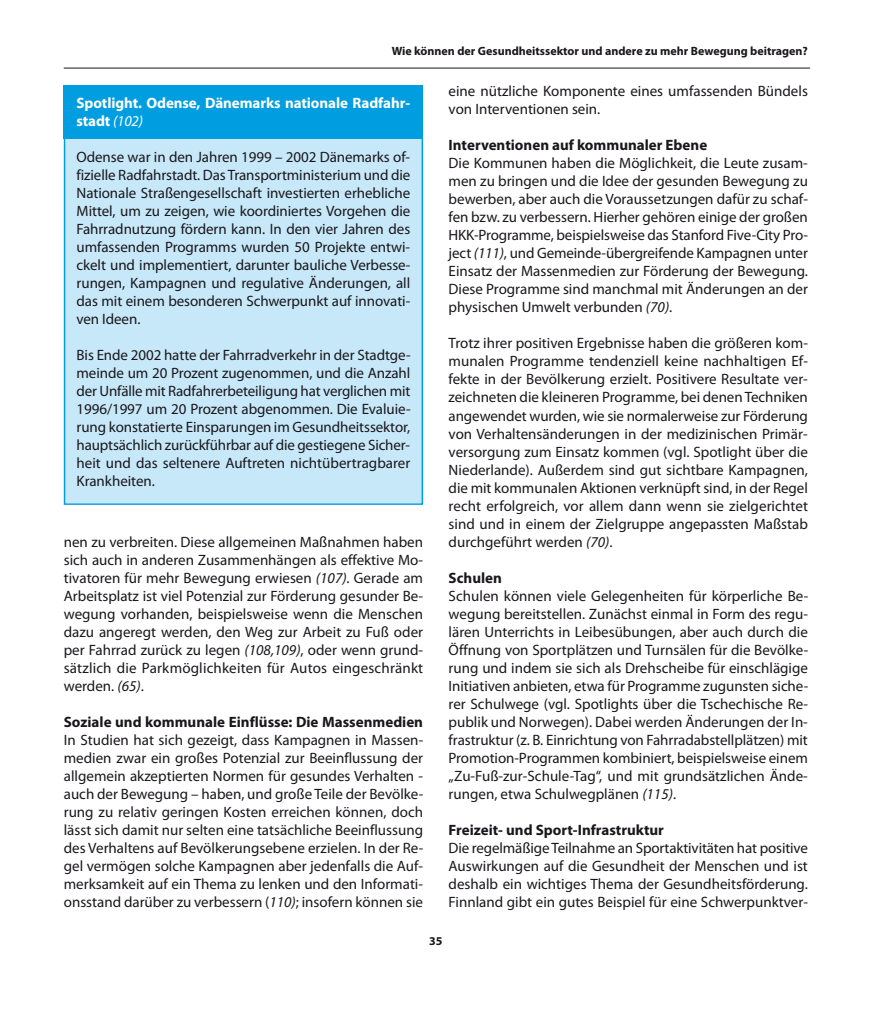
<style>
.page{position:relative;width:893px;height:1021px;background:#fff}
.page>*{position:absolute;margin:0;border:0;box-sizing:border-box;transform-origin:0 0}
.t1{font:15px/18px "Myriad Pro";color:#1a171c;text-align:justify}
.t2{font:700 15px "Myriad Pro";color:#1a171c}
.t3{font:700 15px/18px "Myriad Pro";letter-spacing:-.005em;color:#fff}
.t4{font:700 12px "Myriad Pro";color:#1a171c}
.s1{font-weight:400;font-style:italic}
.s2{font-style:italic}
</style>
<div class="page">
<hr style="left:64px;top:68px;width:746px;height:1px;background:#1a171c">
<div style="left:65px;top:87px;width:357px;height:416px;background:#c7e8f8"></div>
<div style="left:64px;top:85px;width:359px;height:420px;border:2px solid #009ee0"></div>
<div style="left:64px;top:85px;width:359px;height:54px;background:#009ee0"></div>
<p class="t4" style="left:392px;top:47px;width:418px">Wie können der Gesundheitssektor und andere zu mehr Bewegung beitragen?</p>
<p class="t3" style="left:77px;top:95px;width:335px">Spotlight. Odense, Dänemarks nationale Radfahr&shy;stadt <span class="s1">(102)</span></p>
<p class="t1" style="left:77px;top:149px;width:335px">Odense war in den Jahren 1999 – 2002 Dänemarks of&shy;fizielle Radfahrstadt. Das Transportministerium und die Nationale Straßengesellschaft investierten erhebliche Mittel, um zu zeigen, wie koordiniertes Vorgehen die Fahrradnutzung fördern kann. In den vier Jahren des umfassenden Programms wurden 50 Projekte entwi&shy;ckelt und implementiert, darunter bauliche Verbesse&shy;rungen, Kampagnen und regulative Änderungen, all das mit einem besonderen Schwerpunkt auf innovati&shy;ven Ideen.</p>
<p class="t1" style="left:77px;top:347px;width:336px">Bis Ende 2002 hatte der Fahrradverkehr in der Stadtge&shy;meinde um 20 Prozent zugenommen, und die Anzahl der Unfälle mit Radfahrerbeteiligung hat verglichen mit 1996/1997 um 20 Prozent abgenommen. Die Evaluie&shy;rung konstatierte Einsparungen im Gesundheitssektor, hauptsächlich zurückführbar auf die gestiegene Sicher&shy;heit und das seltenere Auftreten nichtübertragbarer Krankheiten.</p>
<p class="t1" style="left:64px;top:534px;width:361px">nen zu verbreiten. Diese allgemeinen Maßnahmen haben sich auch in anderen Zusammenhängen als effektive Mo&shy;tivatoren für mehr Bewegung erwiesen <span class="s2">(107)</span>. Gerade am Arbeitsplatz ist viel Potenzial zur Förderung gesunder Be&shy;wegung vorhanden, beispielsweise wenn die Menschen dazu angeregt werden, den Weg zur Arbeit zu Fuß oder per Fahrrad zurück zu legen <span class="s2">(108,109)</span>, oder wenn grund&shy;sätzlich die Parkmöglichkeiten für Autos eingeschränkt werden. <span class="s2">(65)</span>.</p>
<p class="t2" style="left:64px;top:716px;width:361px">Soziale und kommunale Einflüsse: Die Massenmedien</p>
<p class="t1" style="left:64px;top:732px;width:361px">In Studien hat sich gezeigt, dass Kampagnen in Massen&shy;medien zwar ein großes Potenzial zur Beeinflussung der allgemein akzeptierten Normen für gesundes Verhalten - auch der Bewegung – haben, und große Teile der Bevölke&shy;rung zu relativ geringen Kosten erreichen können, doch lässt sich damit nur selten eine tatsächliche Beeinflussung des Verhaltens auf Bevölkerungsebene erzielen. In der Re&shy;gel vermögen solche Kampagnen aber jedenfalls die Auf&shy;merksamkeit auf ein Thema zu lenken und den Informati&shy;onsstand darüber zu verbessern (<span class="s2">110)</span>; insofern können sie</p>
<p class="t1" style="left:449px;top:84px;width:361px">eine nützliche Komponente eines umfassenden Bündels von Interventionen sein.</p>
<p class="t2" style="left:449px;top:140px;width:260px">Interventionen auf kommunaler Ebene</p>
<p class="t1" style="left:449px;top:156px;width:361px">Die Kommunen haben die Möglichkeit, die Leute zusam&shy;men zu bringen und die Idee der gesunden Bewegung zu bewerben, aber auch die Voraussetzungen dafür zu schaf&shy;fen bzw. zu verbessern. Hierher gehören einige der großen HKK-Programme, beispielsweise das Stanford Five-City Pro&shy;ject <span class="s2">(111)</span>, und Gemeinde-übergreifende Kampagnen unter Einsatz der Massenmedien zur Förderung der Bewegung.<br>Diese Programme sind manchmal mit Änderungen an der physischen Umwelt verbunden <span class="s2">(70)</span>.</p>
<p class="t1" style="left:449px;top:336px;width:361px">Trotz ihrer positiven Ergebnisse haben die größeren kom&shy;munalen Programme tendenziell keine nachhaltigen Ef&shy;fekte in der Bevölkerung erzielt. Positivere Resultate ver&shy;zeichneten die kleineren Programme, bei denen Techniken angewendet wurden, wie sie normalerweise zur Förderung von Verhaltensänderungen in der medizinischen Primär&shy;versorgung zum Einsatz kommen (vgl. Spotlight über die Niederlande). Außerdem sind gut sichtbare Kampagnen, die mit kommunalen Aktionen verknüpft sind, in der Regel recht erfolgreich, vor allem dann wenn sie zielgerichtet sind und in einem der Zielgruppe angepassten Maßstab durchgeführt werden <span class="s2">(70)</span>.</p>
<p class="t2" style="left:449px;top:572px;width:55px">Schulen</p>
<p class="t1" style="left:449px;top:588px;width:361px">Schulen können viele Gelegenheiten für körperliche Be&shy;wegung bereitstellen. Zunächst einmal in Form des regu&shy;lären Unterrichts in Leibesübungen, aber auch durch die Öffnung von Sportplätzen und Turnsälen für die Bevölke&shy;rung und indem sie sich als Drehscheibe für einschlägige Initiativen anbieten, etwa für Programme zugunsten siche&shy;rer Schulwege (vgl. Spotlights über die Tschechische Re&shy;publik und Norwegen). Dabei werden Änderungen der In&shy;frastruktur (z. B. Einrichtung von Fahrradabstellplätzen) mit Promotion-Programmen kombiniert, beispielsweise einem „Zu-Fuß-zur-Schule-Tag“, und mit grundsätzlichen Ände&shy;rungen, etwa Schulwegplänen <span class="s2">(115)</span>.</p>
<p class="t2" style="left:449px;top:824px;width:217px">Freizeit- und Sport-Infrastruktur</p>
<p class="t1" style="left:449px;top:840px;width:361px">Die regelmäßige Teilnahme an Sportaktivitäten hat positive Auswirkungen auf die Gesundheit der Menschen und ist deshalb ein wichtiges Thema der Gesundheitsförderung.<br>Finnland gibt ein gutes Beispiel für eine Schwerpunktver-</p>
<p class="t4" style="left:429px;top:936px;width:15px">35</p>
</div>
